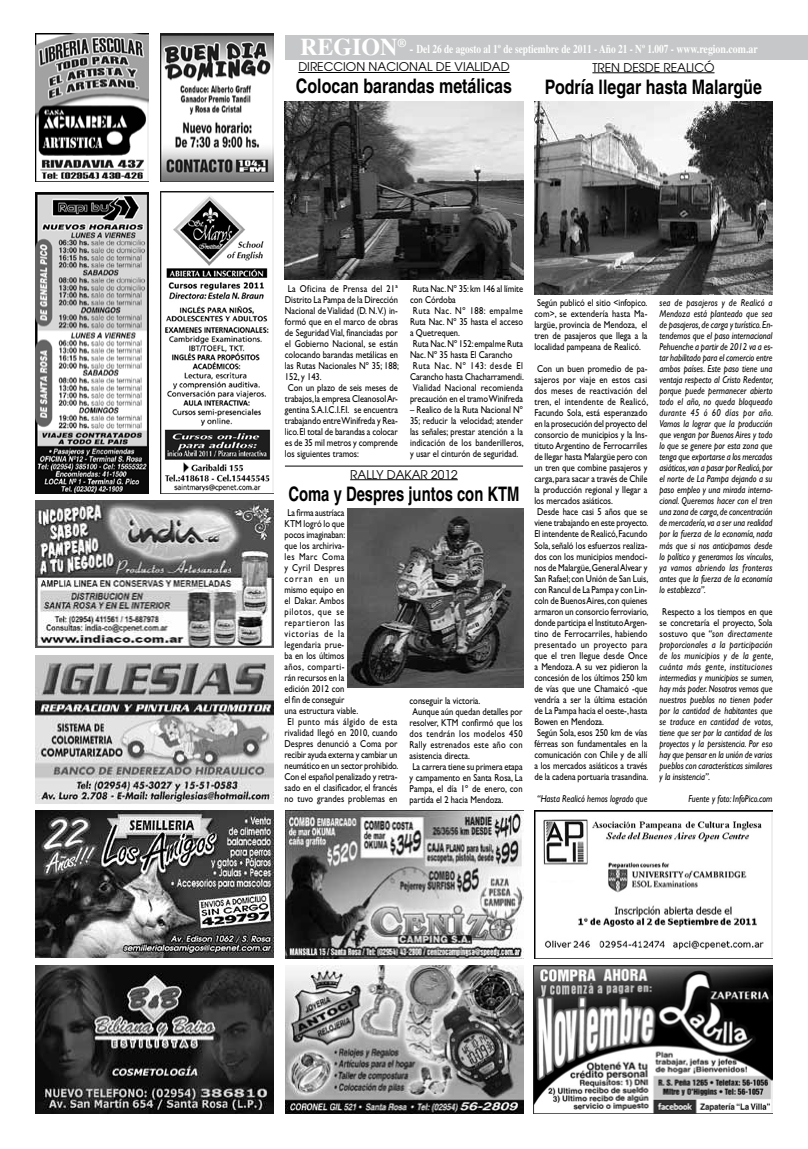
<style>
.page{position:relative;width:808px;height:1149px;background:#fff}
.page>*{position:absolute;margin:0;border:0;box-sizing:border-box;transform-origin:0 0}
.t1{font:700 24px "Times";color:#fff}
.t2{font:700 20px "Helvetica";color:#000;scale:.8 1}
.t3{font:700 20px "Helvetica";color:#000;scale:.74 1}
.t4{font:700 12px "Times";color:#fff}
.t5{font:12px "Avant Garde";color:#000}
.t6{font:10px/11px "Gill Sans";color:#000;scale:.85 1}
.t7{font:italic 10px/11px "Gill Sans";color:#000;text-align:justify;scale:.85 1}
.s1{font-style:normal}
</style>
<div class="page">
<div style="left:285px;top:35px;width:523px;height:25px;background:#c6c7c8"></div>
<img style="left:160px;top:191px;width:114px;height:302px">
<img style="left:35px;top:34px;width:114px;height:147px">
<img style="left:36px;top:965px;width:238px;height:147px">
<img style="left:35px;top:192px;width:114px;height:301px">
<img style="left:35px;top:500px;width:238px;height:147px">
<img style="left:534px;top:810px;width:238px;height:147px">
<img style="left:285px;top:965px;width:238px;height:147px">
<img style="left:160px;top:34px;width:114px;height:147px">
<img style="left:36px;top:810px;width:238px;height:147px">
<img style="left:347px;top:508px;width:176px;height:179px">
<img style="left:534px;top:101px;width:238px;height:193px">
<img style="left:285px;top:101px;width:238px;height:179px">
<hr style="left:298px;top:72px;width:212px;height:1px;background:#000">
<hr style="left:350px;top:479px;width:108px;height:1px;background:#000">
<hr style="left:592px;top:72px;width:122px;height:1px;background:#000">
<hr style="left:285px;top:466px;width:238px;height:1px;background:#000">
<img style="left:36px;top:655px;width:238px;height:147px">
<img style="left:533px;top:965px;width:239px;height:148px">
<img style="left:285px;top:810px;width:238px;height:147px">
<h1 class="t1" style="left:300px;top:33px;width:108px">REGION<sup>®</sup></h1>
<p class="t4" style="left:409px;top:42px;width:350px">- Del 26 de agosto al 1º de septiembre de 2011 - Año 21 - Nº 1.007 - www.region.com.ar</p>
<p class="t5" style="left:298px;top:59px;width:211px">DI RECCION NACIONAL DE VIALIDAD</p>
<h2 class="t2" style="left:296px;top:74px;width:272px">Colocan barandas metálicas</h2>
<p class="t5" style="left:592px;top:60px;width:8px">TREN</p>
<p class="t5" style="left:623px;top:60px;width:48px">DESDE REAL</p>
<p class="t5" style="left:692px;top:60px;width:24px">ICÓ</p>
<h2 class="t2" style="left:545px;top:74px;width:273px">Podría llegar hasta Malargüe</h2>
<p class="t6" style="left:285px;top:283px;width:136px">La Oficina de Prensa del 21ª<br>Distrito La Pampa de la Dirección<br>Nacional de Vialidad (D. N.V.) in&shy;formó que en el marco de obras de Seguridad Vial, financiadas por el Gobierno Nacional, se están colocando barandas metálicas en las Rutas Nacionales Nº 35; 188;<br>152, y 143.<br>Con un plazo de seis meses de trabajos, la empresa Cleanosol Ar&shy;gentina S.A.I.C.I.F.I. se encuentra trabajando entre Winifreda y Rea&shy;lico. El total de barandas a colocar es de 35 mil metros y comprende los siguientes tramos:</p>
<p class="t6" style="left:410px;top:283px;width:135px">Ruta Nac. Nº 35: km 146 al límite con Córdoba<br>Ruta Nac. Nº 188: empalme<br>Ruta Nac. Nº 35 hasta el acceso a Quetrequen.<br>Ruta Nac. Nº 152: empalme Ruta<br>Nac. Nº 35 hasta El Carancho<br>Ruta Nac. Nº 143: desde El<br>Carancho hasta Chacharramendi.<br>Vialidad Nacional recomienda precaución en el tramo Winifreda</p>
<p class="t6" style="left:410px;top:404px;width:135px;text-align:justify">– Realico de la Ruta Nacional Nº 35; reducir la velocidad; atender las señales; prestar atención a la indicación de los banderilleros, y usar el cinturón de seguridad.</p>
<p class="t5" style="left:350px;top:466px;width:8px">RALL</p>
<p class="t5" style="left:376px;top:466px;width:83px">Y DAKAR 2012</p>
<h2 class="t3" style="left:288px;top:481px;width:314px">Coma y Despres juntos con KTM</h2>
<p class="t6" style="left:284px;top:507px;width:136px">La firma austríaca<br>KTM logró lo que<br>pocos imaginaban:<br>que los archiriva-<br>les Marc Coma<br>y Cyril Despres<br>corran en un<br>mismo equipo en<br>el Dakar. Ambos<br>pilotos, que se<br>repartieron las<br>victorias de la<br>legendaria prue-<br>ba en los últimos<br>años, comparti-<br>rán recursos en la<br>edición 2012 con<br>el fin de conseguir<br>una estructura viable.<br>El punto más álgido de esta rivalidad llegó en 2010, cuando<br>Despres denunció a Coma por recibir ayuda externa y cambiar un neumático en un sector prohibido.<br>Con el español penalizado y retra&shy;sado en el clasificador, el francés no tuvo grandes problemas en</p>
<p class="t6" style="left:410px;top:694px;width:135px">conseguir la victoria.<br>Aunque aún quedan detalles por resolver, KTM confirmó que los dos tendrán los modelos 450<br>Rally estrenados este año con asistencia directa.<br>La carrera tiene su primera etapa y campamento en Santa Rosa, La<br>Pampa, el día 1º de enero, con partida el 2 hacia Mendoza.</p>
<p class="t6" style="left:534px;top:297px;width:135px;text-align:justify">Según publicó el sitio &lt;infopico. com&gt;, se extendería hasta Ma&shy;largüe, provincia de Mendoza, el tren de pasajeros que llega a la localidad pampeana de Realicó.</p>
<p class="t6" style="left:534px;top:363px;width:136px">Con un buen promedio de pa&shy;sajeros por viaje en estos casi dos meses de reactivación del tren, el intendente de Realicó,<br>Facundo Sola, está esperanzado en la prosecución del proyecto del consorcio de municipios y la Ins&shy;tituto Argentino de Ferrocarriles de llegar hasta Malargüe pero con un tren que combine pasajeros y carga, para sacar a través de Chile la producción regional y llegar a los mercados asiáticos.<br>Desde hace casi 5 años que se viene trabajando en este proyecto.<br>El intendente de Realicó, Facundo<br>Sola, señaló los esfuerzos realiza&shy;dos con los municipios mendoci&shy;nos de Malargüe, General Alvear y<br>San Rafael; con Unión de San Luis, con Rancul de La Pampa y con Lin&shy;coln de Buenos Aires, con quienes armaron un consorcio ferroviario, donde participa el Instituto Argen&shy;tino de Ferrocarriles, habiendo presentado un proyecto para que el tren llegue desde Once a Mendoza. A su vez pidieron la concesión de los últimos 250 km de vías que une Chamaicó -que vendría a ser la última estación de La Pampa hacia el oeste-, hasta<br>Bowen en Mendoza.<br>Según Sola, esos 250 km de vías férreas son fundamentales en la comunicación con Chile y de allí a los mercados asiáticos a través de la cadena portuaria trasandina.</p>
<p class="t7" style="left:537px;top:792px;width:131px">“Hasta Realicó hemos logrado que</p>
<p class="t7" style="left:659px;top:297px;width:135px">sea de pasajeros y de Realicó a Mendoza está planteado que sea de pasajeros, de carga y turístico. En&shy;tendemos que el paso internacional Pehuenche a partir de 2012 va a es&shy;tar habilitado para el comercio entre ambos países. Este paso tiene una ventaja respecto al Cristo Redentor, porque puede permanecer abierto todo el año, no queda bloqueado durante 45 ó 60 días por año.<br>Vamos la lograr que la producción que vengan por Buenos Aires y todo lo que se genere por esta zona que tenga que exportarse a los mercados asiáticos, van a pasar por Realicó, por el norte de La Pampa dejando a su paso empleo y una mirada interna&shy;cional. Queremos hacer con el tren una zona de carga, de concentración de mercadería, va a ser una realidad por la fuerza de la economía, nada más que si nos anticipamos desde lo político y generamos los vínculos, ya vamos abriendo las fronteras antes que la fuerza de la economía lo establezca”.</p>
<p class="t7" style="left:659px;top:605px;width:136px"><span class="s1">Respecto a los tiempos en que se concretaría el proyecto, Sola sostuvo que</span> “son directamente proporcionales a la participación de los municipios y de la gente, cuánta más gente, instituciones intermedias y municipios se sumen, hay más poder. Nosotros vemos que nuestros pueblos no tienen poder por la cantidad de habitantes que se traduce en cantidad de votos, tiene que ser por la cantidad de los proyectos y la persistencia. Por eso hay que pensar en la unión de varios pueblos con características similares y la insistencia”.</p>
<p class="t7" style="left:688px;top:792px;width:101px">Fuente y foto: InfoPico.com</p>
</div>
